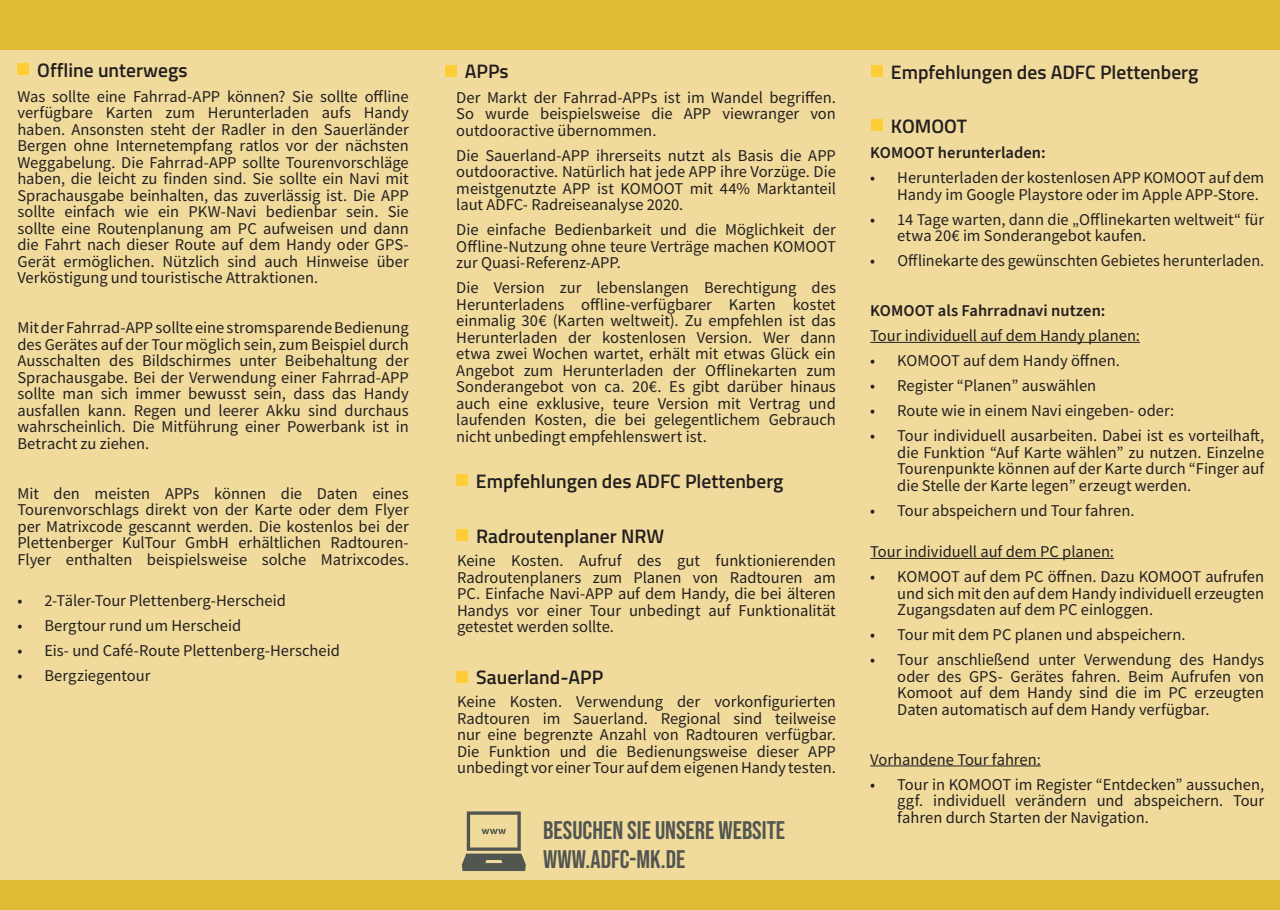
<style>
.page{position:relative;width:1280px;height:910px;background:#fff}
.page>*{position:absolute;margin:0;border:0;box-sizing:border-box;transform-origin:0 0}
.t1{font:25.5px/28.5px "Bebas Neue";color:#515651}
.t2{font:600 19.5px "Titillium Web";color:#231f20}
.t3{font:16.5px/16.5px "Source Sans Pro";color:#231f20;text-align:justify}
.t4{font:600 16.5px "Source Sans Pro";color:#231f20}
</style>
<div class="page">
<div style="left:0;top:0;width:1280px;height:51px;background:#e0bb33"></div>
<div style="left:0;top:880px;width:1280px;height:30px;background:#e0bb33"></div>
<div style="left:0;top:50px;width:1280px;height:829px;background:#f1db9c"></div>
<div style="left:17px;top:63px;width:12px;height:12px;background:#ffce37"></div>
<svg style="left:462px;top:811px;width:64px;height:60px"></svg>
<div style="left:445px;top:65px;width:11px;height:11px;background:#ffce37"></div>
<div style="left:871px;top:65px;width:11px;height:12px;background:#ffce37"></div>
<div style="left:871px;top:119px;width:11px;height:12px;background:#ffce37"></div>
<hr style="left:870px;top:342px;width:270px;height:1px;background:#231f20">
<hr style="left:870px;top:558px;width:244px;height:1px;background:#231f20">
<hr style="left:870px;top:765px;width:171px;height:1px;background:#231f20">
<div style="left:456px;top:529px;width:12px;height:12px;background:#ffce37"></div>
<div style="left:456px;top:671px;width:12px;height:11px;background:#ffce37"></div>
<div style="left:456px;top:474px;width:11px;height:12px;background:#ffce37"></div>
<p class="t2" style="left:37px;top:55px;width:152px">Offline unterwegs</p>
<p class="t2" style="left:465px;top:57px;width:45px">APPs</p>
<p class="t2" style="left:891px;top:57px;width:309px">Empfehlungen des ADFC Plettenberg</p>
<p class="t2" style="left:891px;top:111px;width:78px">KOMOOT</p>
<p class="t4" style="left:870px;top:142px;width:177px">KOMOOT herunterladen:</p>
<p class="t3" style="left:897px;top:169px;width:368px;text-indent:-27px">• Herunterladen der kostenlosen APP KOMOOT auf dem<br>Handy im Google Playstore oder im Apple APP-Store.</p>
<p class="t3" style="left:897px;top:211px;width:368px;text-indent:-27px">• 14 Tage warten, dann die „Offlinekarten weltweit“ für etwa 20€ im Sonderangebot kaufen.</p>
<p class="t3" style="left:870px;top:252px;width:395px">• Offlinekarte des gewünschten Gebietes herunterladen.</p>
<p class="t4" style="left:870px;top:300px;width:237px">KOMOOT als Fahrradnavi nutzen:</p>
<p class="t3" style="left:870px;top:327px;width:271px">Tour individuell auf dem Handy planen:</p>
<p class="t3" style="left:870px;top:352px;width:251px">• KOMOOT auf dem Handy öffnen.</p>
<p class="t3" style="left:870px;top:377px;width:227px">• Register “Planen” auswählen</p>
<p class="t3" style="left:870px;top:402px;width:305px">• Route wie in einem Navi eingeben- oder:</p>
<p class="t3" style="left:897px;top:427px;width:368px;text-indent:-27px">• Tour individuell ausarbeiten. Dabei ist es vorteilhaft, die Funktion “Auf Karte wählen” zu nutzen. Einzelne Tourenpunkte können auf der Karte durch “Finger auf die Stelle der Karte legen” erzeugt werden.</p>
<p class="t3" style="left:870px;top:502px;width:266px">• Tour abspeichern und Tour fahren.</p>
<p class="t3" style="left:870px;top:543px;width:245px">Tour individuell auf dem PC planen:</p>
<p class="t3" style="left:897px;top:568px;width:368px;text-indent:-27px">• KOMOOT auf dem PC öffnen. Dazu KOMOOT aufrufen und sich mit den auf dem Handy individuell erzeugten Zugangsdaten auf dem PC einloggen.</p>
<p class="t3" style="left:870px;top:626px;width:317px">• Tour mit dem PC planen und abspeichern.</p>
<p class="t3" style="left:897px;top:651px;width:368px;text-indent:-27px">• Tour anschließend unter Verwendung des Handys oder des GPS- Gerätes fahren. Beim Aufrufen von Komoot auf dem Handy sind die im PC erzeugten Daten automatisch auf dem Handy verfügbar.</p>
<p class="t3" style="left:870px;top:751px;width:172px">Vorhandene Tour fahren:</p>
<p class="t3" style="left:897px;top:776px;width:368px;text-indent:-27px">• Tour in KOMOOT im Register “Entdecken” aussuchen, ggf. individuell verändern und abspeichern. Tour fahren durch Starten der Navigation.</p>
<p class="t3" style="left:17px;top:88px;width:393px">Was sollte eine Fahrrad-APP können? Sie sollte offline verfügbare Karten zum Herunterladen aufs Handy haben. Ansonsten steht der Radler in den Sauerländer Bergen ohne Internetempfang ratlos vor der nächsten Weggabelung. Die Fahrrad-APP sollte Tourenvorschläge haben, die leicht zu finden sind. Sie sollte ein Navi mit Sprachausgabe beinhalten, das zuverlässig ist. Die APP sollte einfach wie ein PKW-Navi bedienbar sein. Sie sollte eine Routenplanung am PC aufweisen und dann die Fahrt nach dieser Route auf dem Handy oder GPS-Gerät ermöglichen. Nützlich sind auch Hinweise über Verköstigung und touristische Attraktionen.</p>
<p class="t3" style="left:17px;top:319px;width:393px">Mit der Fahrrad-APP sollte eine stromsparende Bedienung des Gerätes auf der Tour möglich sein, zum Beispiel durch Ausschalten des Bildschirmes unter Beibehaltung der Sprachausgabe. Bei der Verwendung einer Fahrrad-APP sollte man sich immer bewusst sein, dass das Handy ausfallen kann. Regen und leerer Akku sind durchaus wahrscheinlich. Die Mitführung einer Powerbank ist in Betracht zu ziehen.</p>
<p class="t3" style="left:17px;top:485px;width:393px">Mit den meisten APPs können die Daten eines Tourenvorschlags direkt von der Karte oder dem Flyer per Matrixcode gescannt werden. Die kostenlos bei der Plettenberger KulTour GmbH erhältlichen Radtouren-Flyer enthalten beispielsweise solche Matrixcodes.</p>
<p class="t3" style="left:17px;top:592px;width:270px">• 2-Täler-Tour Plettenberg-Herscheid</p>
<p class="t3" style="left:17px;top:617px;width:225px">• Bergtour rund um Herscheid</p>
<p class="t3" style="left:17px;top:642px;width:324px">• Eis- und Café-Route Plettenberg-Herscheid</p>
<p class="t3" style="left:17px;top:667px;width:134px">• Bergziegentour</p>
<p class="t3" style="left:456px;top:89px;width:381px">Der Markt der Fahrrad-APPs ist im Wandel begriffen.<br>So wurde beispielsweise die APP viewranger von outdooractive übernommen.</p>
<p class="t3" style="left:456px;top:147px;width:381px">Die Sauerland-APP ihrerseits nutzt als Basis die APP outdooractive. Natürlich hat jede APP ihre Vorzüge. Die meistgenutzte APP ist KOMOOT mit 44% Marktanteil laut ADFC- Radreiseanalyse 2020.</p>
<p class="t3" style="left:456px;top:221px;width:381px">Die einfache Bedienbarkeit und die Möglichkeit der Offline-Nutzung ohne teure Verträge machen KOMOOT zur Quasi-Referenz-APP.</p>
<p class="t3" style="left:456px;top:279px;width:381px">Die Version zur lebenslangen Berechtigung des Herunterladens offline-verfügbarer Karten kostet einmalig 30€ (Karten weltweit). Zu empfehlen ist das Herunterladen der kostenlosen Version. Wer dann etwa zwei Wochen wartet, erhält mit etwas Glück ein Angebot zum Herunterladen der Offlinekarten zum Sonderangebot von ca. 20€. Es gibt darüber hinaus auch eine exklusive, teure Version mit Vertrag und laufenden Kosten, die bei gelegentlichem Gebrauch nicht unbedingt empfehlenswert ist.</p>
<p class="t2" style="left:476px;top:466px;width:309px">Empfehlungen des ADFC Plettenberg</p>
<p class="t2" style="left:476px;top:521px;width:190px">Radroutenplaner NRW</p>
<p class="t3" style="left:457px;top:552px;width:380px">Keine Kosten. Aufruf des gut funktionierenden Radroutenplaners zum Planen von Radtouren am PC. Einfache Navi-APP auf dem Handy, die bei älteren Handys vor einer Tour unbedingt auf Funktionalität getestet werden sollte.</p>
<p class="t2" style="left:476px;top:663px;width:128px">Sauerland-APP</p>
<p class="t3" style="left:457px;top:694px;width:380px">Keine Kosten. Verwendung der vorkonfigurierten Radtouren im Sauerland. Regional sind teilweise nur eine begrenzte Anzahl von Radtouren verfügbar.<br>Die Funktion und die Bedienungsweise dieser APP unbedingt vor einer Tour auf dem eigenen Handy testen.</p>
<h1 class="t1" style="left:543px;top:816px;width:243px">BESUCHEN SIE UNSERE WEBSITE<br>WWW.ADFC-MK.DE</h1>
</div>
